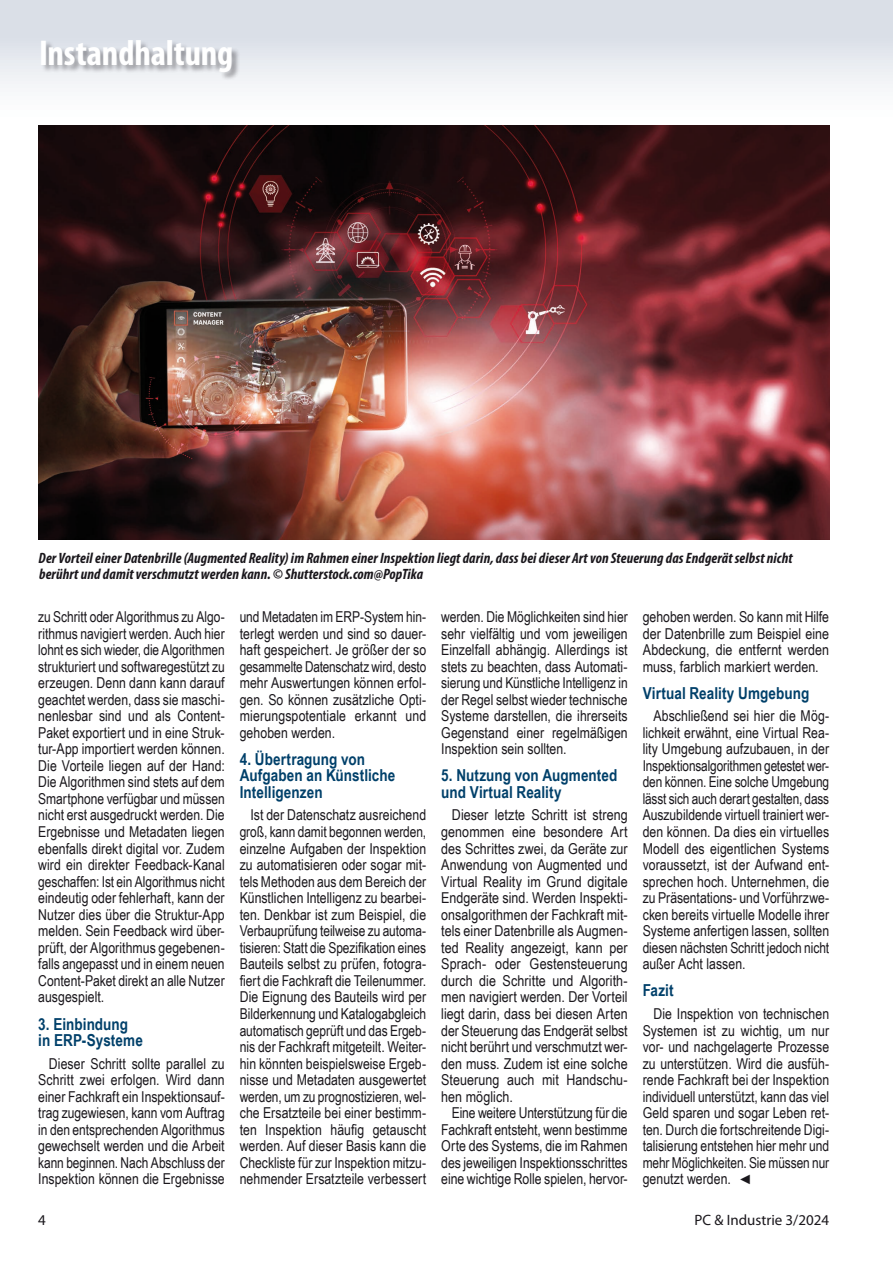
<style>
.page{position:relative;width:893px;height:1263px;background:#fff}
.page>*{position:absolute;margin:0;border:0;box-sizing:border-box;transform-origin:0 0}
.t1{font:700 condensed 36px "Myriad Pro";letter-spacing:-.005em;color:#fff}
.t2{font:700 16.5px/16.5px "Arial Narrow";letter-spacing:.005em;color:#00406a}
.t3{font:15px/16.5px "Arial Narrow";color:#1a171c;text-align:justify}
.t4{font:italic 700 condensed 15px/16.5px "Myriad Pro";letter-spacing:.01em;color:#1a171c}
.t5{font:15px "Myriad Pro";color:#1a171c}
.s1{font-family:"Arial";font-style:italic;font-size:13.5px}
</style>
<div class="page">
<div style="left:0;top:0;width:893px;height:128px;background:linear-gradient(to bottom,#d2d8e2,#fff)"></div>
<div style="left:41px;top:40px;width:200px;height:41px;background:#1a171c;opacity:.4"></div>
<img style="left:38px;top:125px;width:791px;height:414px">
<h1 class="t1" style="left:39px;top:30px;width:196px">Instandhaltung</h1>
<p class="t4" style="left:39px;top:549px;width:755px">Der Vorteil einer Datenbrille (Augmented Reality) im Rahmen einer Inspektion liegt darin, dass bei dieser Art von Steuerung das Endgerät selbst nicht berührt und damit verschmutzt werden kann. © Shutterstock.com@PopTika</p>
<p class="t3" style="left:38px;top:608px;width:188px">zu Schritt oder Algorithmus zu Algo&shy;rithmus navigiert werden. Auch hier lohnt es sich wieder, die Algorithmen strukturiert und softwaregestützt zu erzeugen. Denn dann kann darauf geachtet werden, dass sie maschi&shy;nenlesbar sind und als Content-Paket exportiert und in eine Struk&shy;tur-App importiert werden können.<br>Die Vorteile liegen auf der Hand:<br>Die Algorithmen sind stets auf dem Smartphone verfügbar und müssen nicht erst ausgedruckt werden. Die Ergebnisse und Metadaten liegen ebenfalls direkt digital vor. Zudem wird ein direkter Feedback-Kanal geschaffen: Ist ein Algorithmus nicht eindeutig oder fehlerhaft, kann der Nutzer dies über die Struktur-App melden. Sein Feedback wird über&shy;prüft, der Algorithmus gegebenen&shy;falls angepasst und in einem neuen Content-Paket direkt an alle Nutzer ausgespielt.</p>
<p class="t2" style="left:38px;top:1015px;width:106px">3. Einbindung in ERP-Systeme</p>
<p class="t3" style="left:38px;top:1054px;width:188px;text-indent:11px">Dieser Schritt sollte parallel zu Schritt zwei erfolgen. Wird dann einer Fachkraft ein Inspektionsauf&shy;trag zugewiesen, kann vom Auftrag in den entsprechenden Algorithmus gewechselt werden und die Arbeit kann beginnen. Nach Abschluss der Inspektion können die Ergebnisse</p>
<p class="t3" style="left:240px;top:608px;width:188px">und Metadaten im ERP-System hin&shy;terlegt werden und sind so dauer&shy;haft gespeichert. Je größer der so gesammelte Datenschatz wird, desto mehr Auswertungen können erfol&shy;gen. So können zusätzliche Opti&shy;mierungspotentiale erkannt und gehoben werden.</p>
<p class="t2" style="left:240px;top:750px;width:157px">4. Übertragung von<br>Aufgaben an Künstliche<br>Intelligenzen</p>
<p class="t3" style="left:240px;top:806px;width:188px;text-indent:11px">Ist der Datenschatz ausreichend groß, kann damit begonnen werden, einzelne Aufgaben der Inspektion zu automatisieren oder sogar mit&shy;tels Methoden aus dem Bereich der Künstlichen Intelligenz zu bearbei&shy;ten. Denkbar ist zum Beispiel, die Verbauprüfung teilweise zu automa&shy;tisieren: Statt die Spezifikation eines Bauteils selbst zu prüfen, fotogra&shy;fiert die Fachkraft die Teilenummer.<br>Die Eignung des Bauteils wird per Bilderkennung und Katalogabgleich automatisch geprüft und das Ergeb&shy;nis der Fachkraft mitgeteilt. Weiter&shy;hin könnten beispielsweise Ergeb&shy;nisse und Metadaten ausgewertet werden, um zu prognostizieren, wel&shy;che Ersatzteile bei einer bestimm&shy;ten Inspektion häufig getauscht werden. Auf dieser Basis kann die Checkliste für zur Inspektion mitzu&shy;nehmender Ersatzteile verbessert</p>
<p class="t3" style="left:441px;top:608px;width:188px">werden. Die Möglichkeiten sind hier sehr vielfältig und vom jeweiligen Einzelfall abhängig. Allerdings ist stets zu beachten, dass Automati&shy;sierung und Künstliche Intelligenz in der Regel selbst wieder technische Systeme darstellen, die ihrerseits Gegenstand einer regelmäßigen Inspektion sein sollten.</p>
<p class="t2" style="left:441px;top:766px;width:178px">5. Nutzung von Augmented und Virtual Reality</p>
<p class="t3" style="left:441px;top:806px;width:188px;text-indent:11px">Dieser letzte Schritt ist streng genommen eine besondere Art des Schrittes zwei, da Geräte zur Anwendung von Augmented und Virtual Reality im Grund digitale Endgeräte sind. Werden Inspekti&shy;onsalgorithmen der Fachkraft mit&shy;tels einer Datenbrille als Augmen&shy;ted Reality angezeigt, kann per Sprach- oder Gestensteuerung durch die Schritte und Algorith&shy;men navigiert werden. Der Vorteil liegt darin, dass bei diesen Arten der Steuerung das Endgerät selbst nicht berührt und verschmutzt wer&shy;den muss. Zudem ist eine solche Steuerung auch mit Handschu&shy;hen möglich.</p>
<p class="t3" style="left:441px;top:1104px;width:188px;text-indent:11px">Eine weitere Unterstützung für die Fachkraft entsteht, wenn bestimme Orte des Systems, die im Rahmen des jeweiligen Inspektionsschrittes eine wichtige Rolle spielen, hervor-</p>
<p class="t3" style="left:643px;top:608px;width:188px">gehoben werden. So kann mit Hilfe der Datenbrille zum Beispiel eine Abdeckung, die entfernt werden muss, farblich markiert werden.</p>
<p class="t2" style="left:643px;top:684px;width:168px">Virtual Reality Umgebung</p>
<p class="t3" style="left:643px;top:707px;width:188px;text-indent:11px">Abschließend sei hier die Mög&shy;lichkeit erwähnt, eine Virtual Rea&shy;lity Umgebung aufzubauen, in der Inspektionsalgorithmen getestet wer&shy;den können. Eine solche Umgebung lässt sich auch derart gestalten, dass Auszubildende virtuell trainiert wer&shy;den können. Da dies ein virtuelles Modell des eigentlichen Systems voraussetzt, ist der Aufwand ent&shy;sprechen hoch. Unternehmen, die zu Präsentations- und Vorführzwe&shy;cken bereits virtuelle Modelle ihrer Systeme anfertigen lassen, sollten diesen nächsten Schritt jedoch nicht außer Acht lassen.</p>
<p class="t2" style="left:643px;top:981px;width:33px">Fazit</p>
<p class="t3" style="left:643px;top:1005px;width:188px;text-indent:11px">Die Inspektion von technischen Systemen ist zu wichtig, um nur vor- und nachgelagerte Prozesse zu unterstützen. Wird die ausfüh&shy;rende Fachkraft bei der Inspektion individuell unterstützt, kann das viel Geld sparen und sogar Leben ret&shy;ten. Durch die fortschreitende Digi&shy;talisierung entstehen hier mehr und mehr Möglichkeiten. Sie müssen nur genutzt werden. <span class="s1">◄</span></p>
<p class="t5" style="left:38px;top:1210px;width:9px">4</p>
<p class="t5" style="left:694px;top:1210px;width:136px">PC &amp; Industrie 3/2024</p>
</div>
